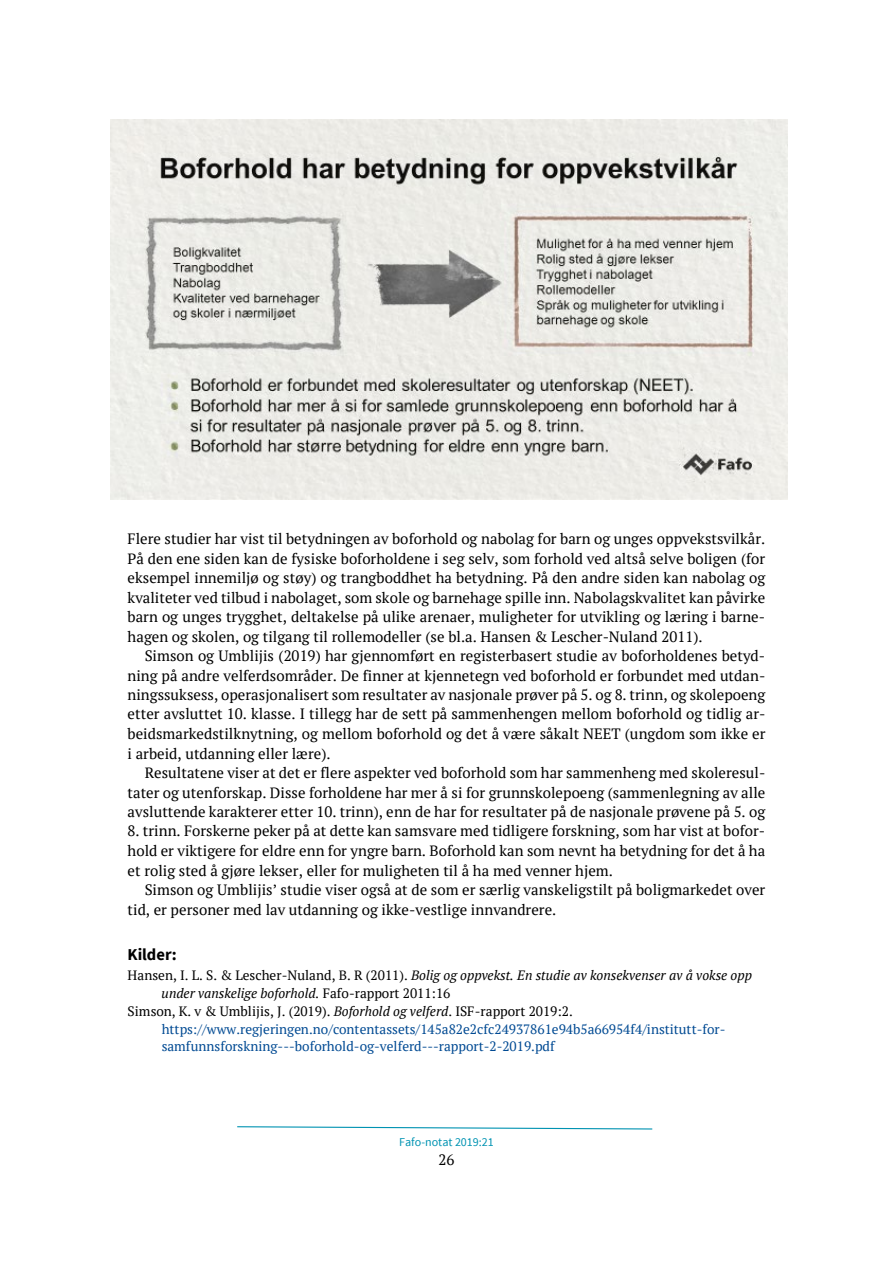
<style>
.page{position:relative;width:893px;height:1263px;background:#fff}
.page>*{position:absolute;margin:0;border:0;box-sizing:border-box;transform-origin:0 0}
.t1{font:700 16.5px "Source Sans Pro";letter-spacing:-.005em;color:#000}
.t2{font:15px/19.5px "PT Serif";color:#000;text-align:justify}
.t3{font:13.5px/17.9px "PT Serif";color:#004a93}
.t4{font:italic 13.5px/17.9px "PT Serif";color:#000}
.t5{font:12px "Source Sans Pro";letter-spacing:-.005em;color:#0093b2}
.s1{font-style:normal}
.s2{color:#000}
.s3{font-style:italic;color:#000}
</style>
<div class="page">
<svg style="left:237px;top:1126px;width:416px;height:4px"></svg>
<img style="left:111px;top:119px;width:676px;height:381px">
<p class="t2" style="left:128px;top:529px;width:639px">Flere studier har vist til betydningen av boforhold og nabolag for barn og unges oppvekstsvilkår.<br>På den ene siden kan de fysiske boforholdene i seg selv, som forhold ved altså selve boligen (for eksempel innemiljø og støy) og trangboddhet ha betydning. På den andre siden kan nabolag og kvaliteter ved tilbud i nabolaget, som skole og barnehage spille inn. Nabolagskvalitet kan påvirke barn og unges trygghet, deltakelse på ulike arenaer, muligheter for utvikling og læring i barne&shy;hagen og skolen, og tilgang til rollemodeller (se bl.a. Hansen &amp; Lescher-Nuland 2011).</p>
<p class="t2" style="left:128px;top:646px;width:639px;text-indent:17px">Simson og Umblijis (2019) har gjennomført en registerbasert studie av boforholdenes betyd&shy;ning på andre velferdsområder. De finner at kjennetegn ved boforhold er forbundet med utdan&shy;ningssuksess, operasjonalisert som resultater av nasjonale prøver på 5. og 8. trinn, og skolepoeng etter avsluttet 10. klasse. I tillegg har de sett på sammenhengen mellom boforhold og tidlig ar&shy;beidsmarkedstilknytning, og mellom boforhold og det å være såkalt NEET (ungdom som ikke er i arbeid, utdanning eller lære).</p>
<p class="t2" style="left:128px;top:763px;width:639px;text-indent:17px">Resultatene viser at det er flere aspekter ved boforhold som har sammenheng med skoleresul&shy;tater og utenforskap. Disse forholdene har mer å si for grunnskolepoeng (sammenlegning av alle avsluttende karakterer etter 10. trinn), enn de har for resultater på de nasjonale prøvene på 5. og</p>
<p class="t2" style="left:128px;top:821px;width:639px">8. trinn. Forskerne peker på at dette kan samsvare med tidligere forskning, som har vist at bofor&shy;hold er viktigere for eldre enn for yngre barn. Boforhold kan som nevnt ha betydning for det å ha et rolig sted å gjøre lekser, eller for muligheten til å ha med venner hjem.</p>
<p class="t2" style="left:128px;top:880px;width:639px;text-indent:17px">Simson og Umblijis’ studie viser også at de som er særlig vanskeligstilt på boligmarkedet over tid, er personer med lav utdanning og ikke-vestlige innvandrere.</p>
<h3 class="t1" style="left:128px;top:943px;width:51px">Kilder:</h3>
<p class="t4" style="left:162px;top:966px;width:592px;text-indent:-34px"><span class="s1">Hansen, I. L. S. &amp; Lescher-Nuland, B. R (2011).</span> Bolig og oppvekst. En studie av konsekvenser av å vokse opp under vanskelige boforhold. <span class="s1">Fafo-rapport 2011:16</span></p>
<p class="t3" style="left:162px;top:1002px;width:565px;text-indent:-34px"><span class="s2">Simson, K. v &amp; Umblijis, J. (2019).</span> <span class="s3">Boforhold og velferd</span><span class="s2">. ISF-rapport 2019:2. </span>https://www.regjeringen.no/contentassets/145a82e2cfc24937861e94b5a66954f4/institutt-for&shy;samfunnsforskning---boforhold-og-velferd---rapport-2-2019.pdf</p>
<p class="t5" style="left:399px;top:1135px;width:96px">Fafo-notat 2019:21</p>
<p class="t2" style="left:438px;top:1150px;width:17px">26</p>
</div>
